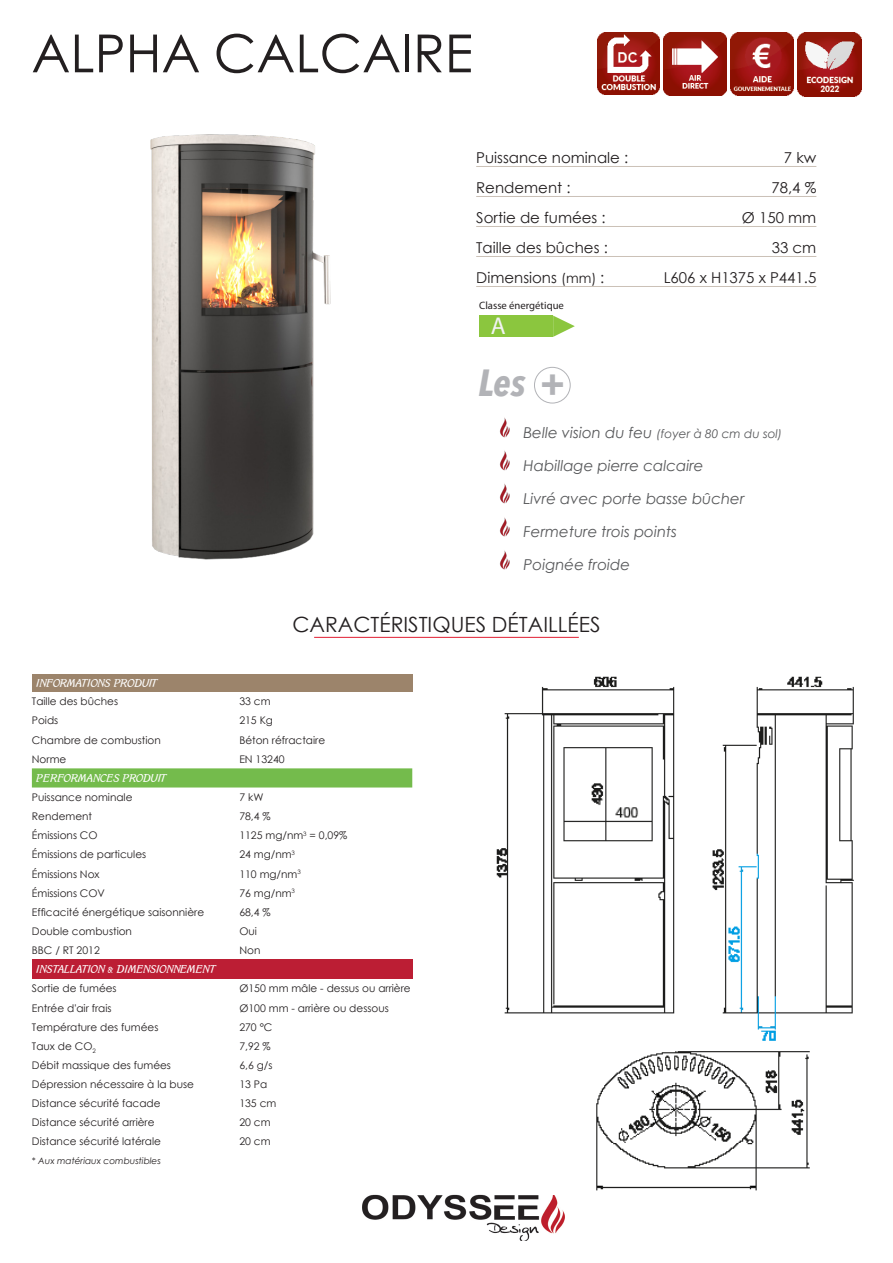
<style>
.page{position:relative;width:893px;height:1263px;background:#fff}
.page>*{position:absolute;margin:0;border:0;box-sizing:border-box;transform-origin:0 0}
.TITRES{font:52.5px "Century Gothic";color:#231f20}
.Les{font:italic 700 condensed 37.5px "Avenir Next LT Pro";color:#b2b3b7}
.t1{font:600 24.3px "Myriad Pro";color:#f2f3f4}
.TITRES-2{font:21px "Century Gothic";color:#231f20}
.données_techniques{font:15px "Century Gothic";color:#231f20}
.TITRES-3{font:italic 15px "Century Gothic";color:#57585a}
.TITRES-4{font:italic 12px "Century Gothic";color:#57585a}
.t2{font:600 10.65px "Myriad Pro";color:#231f20}
.Style_de_paragraphe_5{font:10.5px "Century Gothic";color:#231f20}
.Style_de_paragraphe_5-2{font:10.5px "Mutter Krause";color:#fff}
.Style_de_paragraphe_5-3{font:italic 9px "Century Gothic";color:#231f20}
.s1{font-size:13.5px}
.s2{font-size:15px}
</style>
<div class="page">
<hr style="left:314px;top:637px;width:265px;height:1px;background:#e11d31">
<img style="left:362px;top:1194px;width:203px;height:46px">
<div style="left:32px;top:675px;width:380px;height:17px;background:#9c846b"></div>
<div style="left:32px;top:768px;width:380px;height:19px;background:#74bb4c"></div>
<div style="left:32px;top:960px;width:380px;height:19px;background:#bc1e34"></div>
<img style="left:496px;top:676px;width:358px;height:515px">
<img style="left:664px;top:33px;width:62px;height:62px">
<img style="left:598px;top:33px;width:62px;height:61px">
<img style="left:731px;top:33px;width:62px;height:62px">
<img style="left:798px;top:33px;width:63px;height:63px">
<img style="left:150px;top:134px;width:181px;height:426px">
<hr style="left:476px;top:166px;width:340px;height:1px;background:#cbc1b7">
<hr style="left:476px;top:196px;width:340px;height:1px;background:#cbc1b7">
<hr style="left:476px;top:226px;width:340px;height:1px;background:#cbc1b7">
<hr style="left:476px;top:256px;width:340px;height:1px;background:#cbc1b7">
<hr style="left:476px;top:286px;width:340px;height:1px;background:#cbc1b7">
<div style="left:479px;top:316px;width:74px;height:21px;background:#8bc63e"></div>
<svg style="left:553px;top:316px;width:22px;height:21px"></svg>
<img style="left:499px;top:417px;width:11px;height:21px">
<img style="left:499px;top:450px;width:11px;height:21px">
<img style="left:499px;top:483px;width:11px;height:21px">
<img style="left:500px;top:517px;width:10px;height:20px">
<img style="left:500px;top:550px;width:10px;height:20px">
<div style="left:534px;top:367px;width:36px;height:36px;border:1px solid #b2b3b7;border-radius:50%"></div>
<p class="TITRES" style="left:31px;top:17px;width:443px">ALPHA CALCAIRE</p>
<p class="données_techniques" style="left:476px;top:148px;width:154px">Puissance nominale :</p>
<p class="données_techniques" style="left:784px;top:148px;width:34px">7 kw</p>
<p class="données_techniques" style="left:476px;top:178px;width:96px">Rendement :</p>
<p class="données_techniques" style="left:771px;top:178px;width:46px">78,4 %</p>
<p class="données_techniques" style="left:476px;top:208px;width:131px">Sortie de fumées :</p>
<p class="données_techniques" style="left:742px;top:208px;width:76px">Ø 150 mm</p>
<p class="données_techniques" style="left:476px;top:238px;width:133px">Taille des bûches :</p>
<p class="données_techniques" style="left:772px;top:238px;width:46px">33 cm</p>
<p class="données_techniques" style="left:476px;top:268px;width:130px">Dimensions <span class="s1">(mm)</span> :</p>
<p class="données_techniques" style="left:664px;top:268px;width:154px">L606 x H1375 x P441.5</p>
<p class="t1" style="left:491px;top:311px;width:16px">A</p>
<p class="t2" style="left:479px;top:299px;width:86px">Classe énergétique</p>
<p class="Les" style="left:478px;top:360px;width:88px">Les +</p>
<p class="TITRES-4" style="left:524px;top:425px;width:260px"><span class="s2">Belle vision du feu</span> (foyer à 80 cm du sol)</p>
<p class="TITRES-3" style="left:524px;top:455px;width:182px">Habillage pierre calcaire</p>
<p class="TITRES-3" style="left:524px;top:488px;width:222px">Livré avec porte basse bûcher</p>
<p class="TITRES-3" style="left:524px;top:521px;width:155px">Fermeture trois points</p>
<p class="TITRES-3" style="left:524px;top:554px;width:108px">Poignée froide</p>
<p class="TITRES-2" style="left:293px;top:609px;width:309px">CARACTÉRISTIQUES DÉTAILLÉES</p>
<p class="Style_de_paragraphe_5-2" style="left:36px;top:677px;width:123px">INFORMATIONS PRODUIT</p>
<p class="Style_de_paragraphe_5" style="left:32px;top:694px;width:88px">Taille des bûches</p>
<p class="Style_de_paragraphe_5" style="left:239px;top:694px;width:33px">33 cm</p>
<p class="Style_de_paragraphe_5" style="left:32px;top:713px;width:28px">Poids</p>
<p class="Style_de_paragraphe_5" style="left:239px;top:713px;width:35px">215 Kg</p>
<p class="Style_de_paragraphe_5" style="left:32px;top:732px;width:131px">Chambre de combustion</p>
<p class="Style_de_paragraphe_5" style="left:239px;top:732px;width:87px">Béton réfractaire</p>
<p class="Style_de_paragraphe_5" style="left:32px;top:752px;width:36px">Norme</p>
<p class="Style_de_paragraphe_5" style="left:239px;top:752px;width:47px">EN 13240</p>
<p class="Style_de_paragraphe_5-2" style="left:36px;top:771px;width:131px">PERFORMANCES PRODUIT</p>
<p class="Style_de_paragraphe_5" style="left:32px;top:790px;width:102px">Puissance nominale</p>
<p class="Style_de_paragraphe_5" style="left:239px;top:790px;width:26px">7 kW</p>
<p class="Style_de_paragraphe_5" style="left:32px;top:809px;width:62px">Rendement</p>
<p class="Style_de_paragraphe_5" style="left:239px;top:809px;width:33px">78,4 %</p>
<p class="Style_de_paragraphe_5" style="left:32px;top:828px;width:67px">Émissions CO</p>
<p class="Style_de_paragraphe_5" style="left:239px;top:828px;width:110px">1125 mg/nm<sup>3</sup> = 0,09%</p>
<p class="Style_de_paragraphe_5" style="left:32px;top:847px;width:116px">Émissions de particules</p>
<p class="Style_de_paragraphe_5" style="left:239px;top:847px;width:57px">24 mg/nm<sup>3</sup></p>
<p class="Style_de_paragraphe_5" style="left:32px;top:866px;width:69px">Émissions Nox</p>
<p class="Style_de_paragraphe_5" style="left:239px;top:866px;width:63px">110 mg/nm<sup>3</sup></p>
<p class="Style_de_paragraphe_5" style="left:32px;top:885px;width:75px">Émissions COV</p>
<p class="Style_de_paragraphe_5" style="left:239px;top:885px;width:57px">76 mg/nm<sup>3</sup></p>
<p class="Style_de_paragraphe_5" style="left:32px;top:905px;width:174px">Efficacité énergétique saisonnière</p>
<p class="Style_de_paragraphe_5" style="left:239px;top:905px;width:33px">68,4 %</p>
<p class="Style_de_paragraphe_5" style="left:32px;top:924px;width:102px">Double combustion</p>
<p class="Style_de_paragraphe_5" style="left:239px;top:924px;width:19px">Oui</p>
<p class="Style_de_paragraphe_5" style="left:32px;top:943px;width:70px">BBC / RT 2012</p>
<p class="Style_de_paragraphe_5" style="left:239px;top:943px;width:23px">Non</p>
<p class="Style_de_paragraphe_5-2" style="left:36px;top:963px;width:181px">INSTALLATION &amp; DIMENSIONNEMENT</p>
<p class="Style_de_paragraphe_5" style="left:32px;top:981px;width:86px">Sortie de fumées</p>
<p class="Style_de_paragraphe_5" style="left:239px;top:981px;width:173px">Ø150 mm mâle - dessus ou arrière</p>
<p class="Style_de_paragraphe_5" style="left:32px;top:1000px;width:81px">Entrée d'air frais</p>
<p class="Style_de_paragraphe_5" style="left:239px;top:1000px;width:151px">Ø100 mm - arrière ou dessous</p>
<p class="Style_de_paragraphe_5" style="left:32px;top:1019px;width:128px">Température des fumées</p>
<p class="Style_de_paragraphe_5" style="left:239px;top:1019px;width:35px">270 °C</p>
<p class="Style_de_paragraphe_5" style="left:32px;top:1039px;width:65px">Taux de CO<sub>2</sub></p>
<p class="Style_de_paragraphe_5" style="left:239px;top:1039px;width:33px">7,92 %</p>
<p class="Style_de_paragraphe_5" style="left:32px;top:1058px;width:141px">Débit massique des fumées</p>
<p class="Style_de_paragraphe_5" style="left:239px;top:1058px;width:35px">6,6 g/s</p>
<p class="Style_de_paragraphe_5" style="left:32px;top:1077px;width:164px">Dépression nécessaire à la buse</p>
<p class="Style_de_paragraphe_5" style="left:239px;top:1077px;width:29px">13 Pa</p>
<p class="Style_de_paragraphe_5" style="left:32px;top:1096px;width:130px">Distance sécurité facade</p>
<p class="Style_de_paragraphe_5" style="left:239px;top:1096px;width:39px">135 cm</p>
<p class="Style_de_paragraphe_5" style="left:32px;top:1115px;width:124px">Distance sécurité arrière</p>
<p class="Style_de_paragraphe_5" style="left:239px;top:1115px;width:33px">20 cm</p>
<p class="Style_de_paragraphe_5" style="left:32px;top:1134px;width:131px">Distance sécurité latérale</p>
<p class="Style_de_paragraphe_5" style="left:239px;top:1134px;width:33px">20 cm</p>
<p class="Style_de_paragraphe_5-3" style="left:32px;top:1154px;width:131px">* Aux matériaux combustibles</p>
</div>
